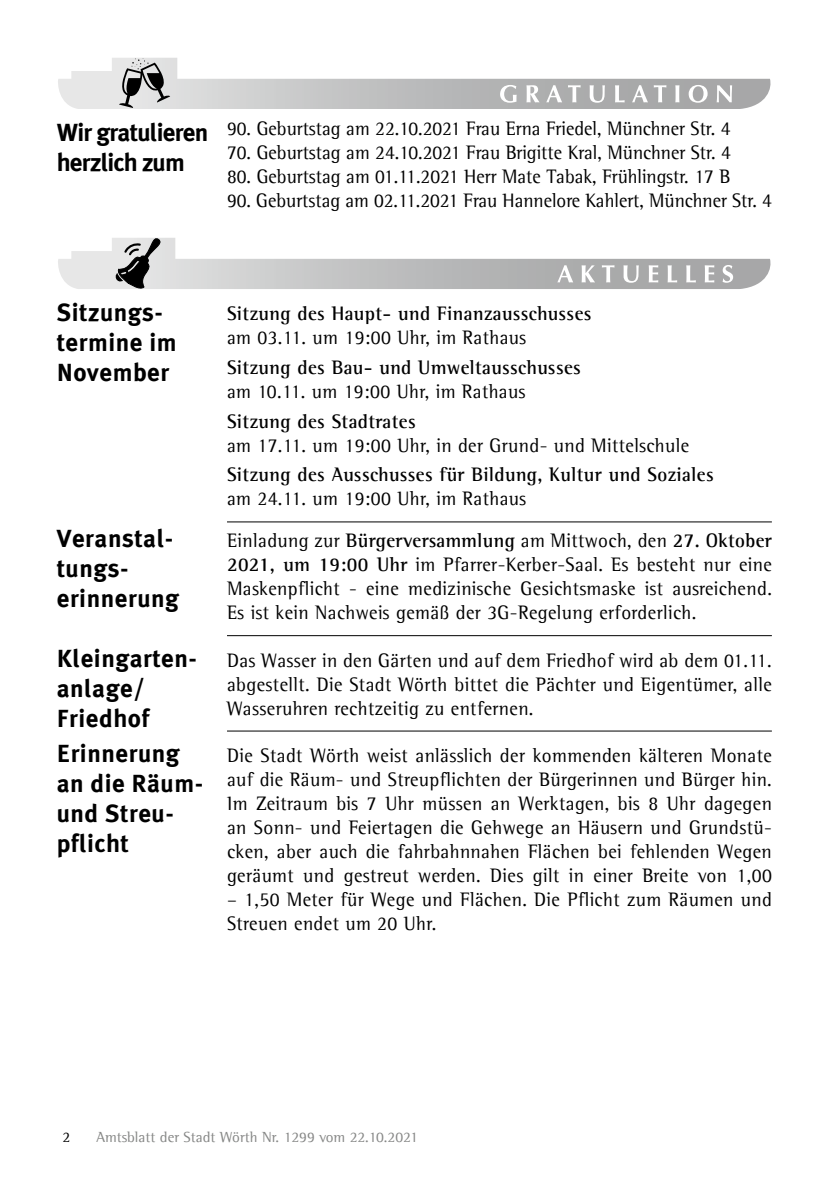
<style>
.page{position:relative;width:840px;height:1191px;background:#fff}
.page>*{position:absolute;margin:0;border:0;box-sizing:border-box;transform-origin:0 0}
.t1{font:700 25px/30px "Meta Plus";letter-spacing:.02em;color:#000}
.t2{font:700 25px/30px "Meta Plus";letter-spacing:-.03em;color:#000}
.t3{font:20px/24px "Agfa Rotis Semi Serif";letter-spacing:.02em;color:#000;text-align:justify;scale:.95 1}
.t4{font:20px "Agfa Rotis Semi Serif";color:#000;scale:.94 1}
.t5{font:700 20px "Agfa Rotis Semi Serif";letter-spacing:.02em;color:#000;scale:.95 1}
.t6{font:15px "Agfa Rotis Semi Serif";color:#868786}
.t7{font:15px "Agfa Rotis Semi Serif";color:#000}
.s1{font-weight:700}
</style>
<div class="page">
<svg style="left:58px;top:58px;width:713px;height:51px"></svg>
<svg style="left:58px;top:238px;width:713px;height:51px"></svg>
<hr style="left:227px;top:521px;width:544px;height:1px;background:#000">
<hr style="left:227px;top:635px;width:544px;height:1px;background:#000">
<hr style="left:227px;top:730px;width:544px;height:1px;background:#000">
<p class="t2" style="left:57px;top:117px;width:153px">Wir gratulieren herzlich zum</p>
<p class="t4" style="left:227px;top:116px;width:537px">90. Geburtstag am 22.10.2021 Frau Erna Friedel, Münchner Str. 4</p>
<p class="t4" style="left:227px;top:140px;width:537px">70. Geburtstag am 24.10.2021 Frau Brigitte Kral, Münchner Str. 4</p>
<p class="t4" style="left:227px;top:164px;width:536px">80. Geburtstag am 01.11.2021 Herr Mate Tabak, Frühlingstr. 17 B</p>
<p class="t4" style="left:227px;top:188px;width:581px">90. Geburtstag am 02.11.2021 Frau Hannelore Kahlert, Münchner Str. 4</p>
<p class="t1" style="left:57px;top:297px;width:121px">Sitzungs&shy;termine im<br>November</p>
<p class="t1" style="left:57px;top:523px;width:124px">Veranstal&shy;tungs&shy;erinnerung</p>
<p class="t1" style="left:57px;top:643px;width:139px">Kleingarten&shy;anlage/<br>Friedhof</p>
<p class="t1" style="left:57px;top:738px;width:148px">Erinnerung an die Räum&shy;und Streu&shy;pflicht</p>
<p class="t5" style="left:227px;top:302px;width:385px">Sitzung des Haupt- und Finanzausschusses</p>
<p class="t3" style="left:227px;top:325px;width:316px">am 03.11. um 19:00 Uhr, im Rathaus</p>
<p class="t5" style="left:227px;top:355px;width:374px">Sitzung des Bau- und Umweltausschusses</p>
<p class="t3" style="left:227px;top:379px;width:315px">am 10.11. um 19:00 Uhr, im Rathaus</p>
<p class="t5" style="left:227px;top:409px;width:200px">Sitzung des Stadtrates</p>
<p class="t3" style="left:227px;top:433px;width:488px">am 17.11. um 19:00 Uhr, in der Grund- und Mittelschule</p>
<p class="t5" style="left:227px;top:463px;width:513px">Sitzung des Ausschusses für Bildung, Kultur und Soziales</p>
<p class="t3" style="left:227px;top:478px;width:574px;line-height:41.8px">am 24.11. um 19:00 Uhr, im Rathaus<br>Einladung zur <span class="s1">Bürgerversammlung</span> am Mittwoch, den <span class="s1">27. Oktober</span></p>
<p class="t3" style="left:227px;top:552px;width:574px"><span class="s1">2021, um 19:00 Uhr</span> im Pfarrer-Kerber-Saal. Es besteht nur eine Maskenpflicht - eine medizinische Gesichtsmaske ist ausreichend.<br>Es ist kein Nachweis gemäß der 3G-Regelung erforderlich.</p>
<p class="t3" style="left:227px;top:648px;width:574px">Das Wasser in den Gärten und auf dem Friedhof wird ab dem 01.11. abgestellt. Die Stadt Wörth bittet die Pächter und Eigentümer, alle Wasseruhren rechtzeitig zu entfernen.</p>
<p class="t3" style="left:227px;top:743px;width:574px">Die Stadt Wörth weist anlässlich der kommenden kälteren Monate auf die Räum- und Streupflichten der Bürgerinnen und Bürger hin.<br>Im Zeitraum bis 7 Uhr müssen an Werktagen, bis 8 Uhr dagegen an Sonn- und Feiertagen die Gehwege an Häusern und Grundstü&shy;cken, aber auch die fahrbahnnahen Flächen bei fehlenden Wegen geräumt und gestreut werden. Dies gilt in einer Breite von 1,00</p>
<p class="t3" style="left:227px;top:887px;width:574px">– 1,50 Meter für Wege und Flächen. Die Pflicht zum Räumen und<br>Streuen endet um 20 Uhr.</p>
<p class="t7" style="left:62px;top:1128px;width:9px">2</p>
<p class="t6" style="left:96px;top:1128px;width:323px">Amtsblatt der Stadt Wörth Nr. 1299 vom 22.10.2021</p>
</div>
